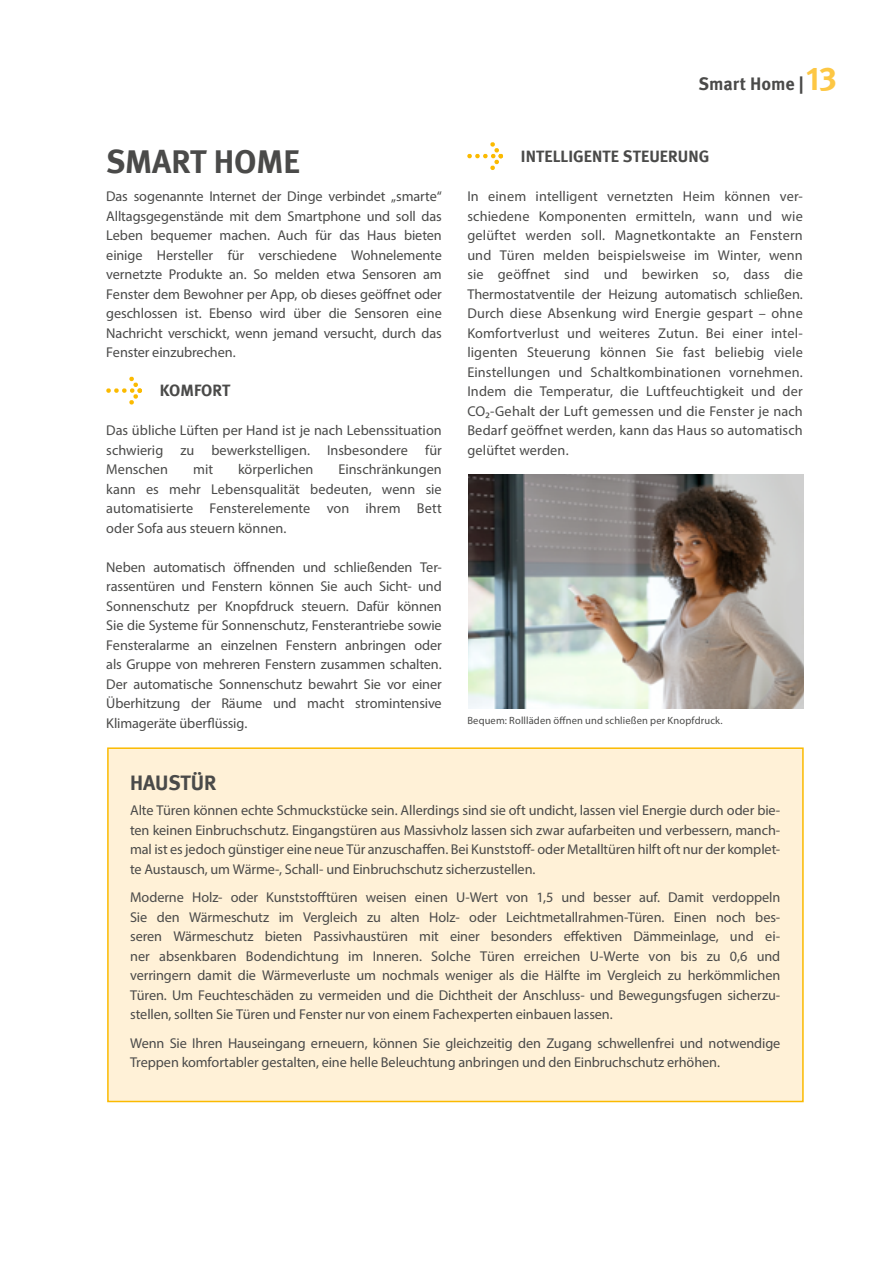
<style>
.page{position:relative;width:893px;height:1263px;background:#fff}
.page>*{position:absolute;margin:0;border:0;box-sizing:border-box;transform-origin:0 0}
.t1{font:700 33px "Meta";color:#4a4a49}
.t2{font:700 21px "Meta";color:#4a4a49}
.t3{font:700 18px "Meta Pro";letter-spacing:-.005em;color:#4a4a49}
.t4{font:700 16.5px "Meta";letter-spacing:.005em;color:#4a4a49}
.t5{font:14.25px/19.5px "Myriad Pro";letter-spacing:-.005em;color:#4a4a49;text-align:justify}
.t6{font:10.5px "Myriad Pro";letter-spacing:.015em;color:#4a4a49}
.s1{font-size:33px;color:#fdc744}
</style>
<div class="page">
<svg style="left:106px;top:376px;width:36px;height:29px"></svg>
<svg style="left:467px;top:142px;width:36px;height:28px"></svg>
<img style="left:468px;top:474px;width:336px;height:234px">
<div style="left:107px;top:747px;width:697px;height:355px;background:#fff1d7;border:2px solid #fbba00"></div>
<h1 class="t1" style="left:106px;top:142px;width:195px">SMART HOME</h1>
<p class="t5" style="left:106px;top:187px;width:337px">Das sogenannte Internet der Dinge verbindet „smarte“ Alltagsgegenstände mit dem Smartphone und soll das Leben bequemer machen. Auch für das Haus bieten einige Hersteller für verschiedene Wohnelemente vernetzte Produkte an. So melden etwa Sensoren am Fenster dem Bewohner per App, ob dieses geöffnet oder geschlossen ist. Ebenso wird über die Sensoren eine Nachricht verschickt, wenn jemand versucht, durch das Fenster einzubrechen.</p>
<p class="t4" style="left:160px;top:381px;width:72px">KOMFORT</p>
<p class="t5" style="left:106px;top:421px;width:337px">Das übliche Lüften per Hand ist je nach Lebenssituation schwierig zu bewerkstelligen. Insbesondere für Menschen</p>
<p class="t5" style="left:106px;top:460px;width:337px;text-indent:232px">Einschränkungen kann es mehr Lebensqualität bedeuten, wenn sie automatisierte Fensterelemente von ihrem Bett oder Sofa aus steuern können.</p>
<p class="t5" style="left:106px;top:557px;width:337px">Neben automatisch öffnenden und schließenden Ter&shy;rassentüren und Fenstern können Sie auch Sicht- und Sonnenschutz per Knopfdruck steuern. Dafür können Sie die Systeme für Sonnenschutz, Fensterantriebe sowie Fensteralarme an einzelnen Fenstern anbringen oder als Gruppe von mehreren Fenstern zusammen schalten.<br>Der automatische Sonnenschutz bewahrt Sie vor einer Überhitzung der Räume und macht stromintensive Klimageräte überflüssig.</p>
<p class="t5" style="left:193px;top:460px;width:21px">mit</p>
<p class="t5" style="left:238px;top:460px;width:77px">körperlichen</p>
<p class="t3" style="left:699px;top:70px;width:140px">Smart Home | <span class="s1">13</span></p>
<p class="t4" style="left:521px;top:146px;width:190px">INTELLIGENTE STEUERUNG</p>
<p class="t5" style="left:467px;top:187px;width:337px">In einem intelligent vernetzten Heim können ver&shy;schiedene Komponenten ermitteln, wann und wie gelüftet werden soll. Magnetkontakte an Fenstern und Türen melden beispielsweise im Winter, wenn sie geöffnet sind und bewirken so, dass die Thermostatventile der Heizung automatisch schließen.<br>Durch diese Absenkung wird Energie gespart – ohne Komfortverlust und weiteres Zutun. Bei einer intel&shy;ligenten Steuerung können Sie fast beliebig viele Einstellungen und Schaltkombinationen vornehmen.<br>Indem die Temperatur, die Luftfeuchtigkeit und der CO₂-Gehalt der Luft gemessen und die Fenster je nach Bedarf geöffnet werden, kann das Haus so automatisch gelüftet werden.</p>
<p class="t6" style="left:467px;top:714px;width:257px">Bequem: Rollläden öffnen und schließen per Knopfdruck.</p>
<h2 class="t2" style="left:130px;top:770px;width:88px">HAUSTÜR</h2>
<p class="t5" style="left:130px;top:801px;width:652px">Alte Türen können echte Schmuckstücke sein. Allerdings sind sie oft undicht, lassen viel Energie durch oder bie&shy;ten keinen Einbruchschutz. Eingangstüren aus Massivholz lassen sich zwar aufarbeiten und verbessern, manch&shy;mal ist es jedoch günstiger eine neue Tür anzuschaffen. Bei Kunststoff- oder Metalltüren hilft oft nur der komplet&shy;te Austausch, um Wärme-, Schall- und Einbruchschutz sicherzustellen.</p>
<p class="t5" style="left:130px;top:888px;width:652px">Moderne Holz- oder Kunststofftüren weisen einen U-Wert von 1,5 und besser auf. Damit verdoppeln Sie den Wärmeschutz im Vergleich zu alten Holz- oder Leichtmetallrahmen-Türen. Einen noch bes&shy;seren Wärmeschutz bieten Passivhaustüren mit einer besonders effektiven Dämmeinlage, und ei&shy;ner absenkbaren Bodendichtung im Inneren. Solche Türen erreichen U-Werte von bis zu 0,6 und verringern damit die Wärmeverluste um nochmals weniger als die Hälfte im Vergleich zu herkömmlichen Türen. Um Feuchteschäden zu vermeiden und die Dichtheit der Anschluss- und Bewegungsfugen sicherzu&shy;stellen, sollten Sie Türen und Fenster nur von einem Fachexperten einbauen lassen.</p>
<p class="t5" style="left:130px;top:1033px;width:652px">Wenn Sie Ihren Hauseingang erneuern, können Sie gleichzeitig den Zugang schwellenfrei und notwendige<br>Treppen komfortabler gestalten, eine helle Beleuchtung anbringen und den Einbruchschutz erhöhen.</p>
</div>
